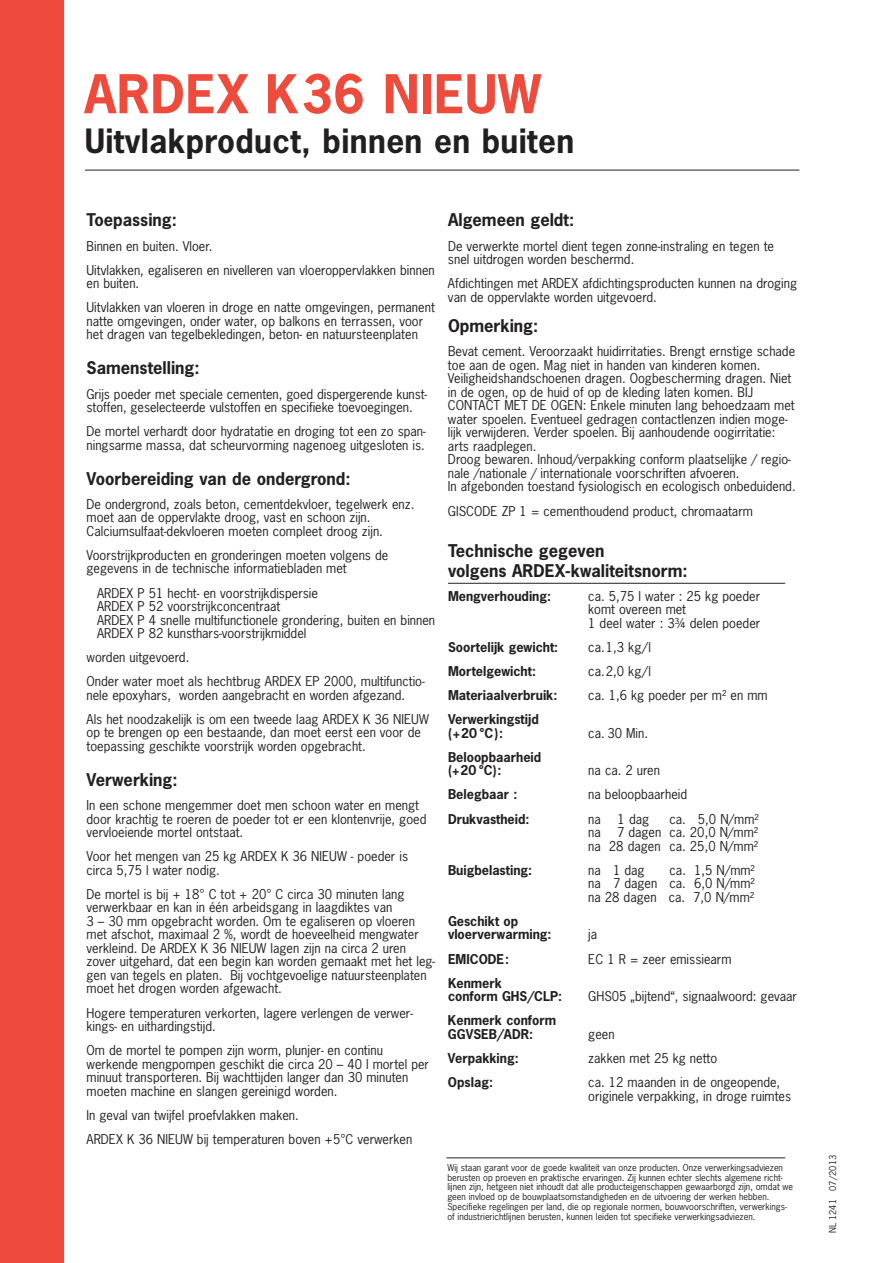
<style>
.page{position:relative;width:893px;height:1263px;background:#fff}
.page>*{position:absolute;margin:0;border:0;box-sizing:border-box;transform-origin:0 0}
.t1{font:700 50.25px "News Gothic";letter-spacing:.01em;color:#ef4b3d}
.t2{font:700 31.5px "News Gothic";letter-spacing:.01em;color:#231f20}
.t3{font:700 16.5px/19.5px "News Gothic";color:#231f20}
.t4{font:12.75px/13.5px "News Gothic";color:#231f20}
.t5{font:700 12.75px/13.5px "News Gothic";color:#231f20}
.t6{font:9px/9.8px "News Gothic";color:#231f20}
</style>
<div class="page">
<hr style="left:85px;top:170px;width:714px;height:1px;background:#231f20">
<hr style="left:448px;top:583px;width:337px;height:1px;background:#231f20">
<hr style="left:446px;top:1157px;width:339px;height:1px;background:#231f20">
<div style="left:0;top:0;width:64px;height:1263px;background:#ef4b3d"></div>
<h1 class="t1" style="left:84px;top:67px;width:458px">ARDEX K36 NIEUW</h1>
<h2 class="t2" style="left:85px;top:124px;width:491px">Uitvlakproduct, binnen en buiten</h2>
<p class="t3" style="left:87px;top:211px;width:92px">Toepassing:</p>
<p class="t4" style="left:87px;top:234px;width:350px;line-height:24.2px">Binnen en buiten. Vloer.<br>Uitvlakken, egaliseren en nivelleren van vloeroppervlakken binnen</p>
<p class="t4" style="left:87px;top:272px;width:350px;line-height:24.2px">en buiten.<br>Uitvlakken van vloeren in droge en natte omgevingen, permanent</p>
<p class="t4" style="left:87px;top:315px;width:338px">natte omgevingen, onder water, op balkons en terrassen, voor het dragen van tegelbekledingen, beton- en natuursteenplaten</p>
<p class="t3" style="left:87px;top:359px;width:115px">Samenstelling:</p>
<p class="t4" style="left:87px;top:387px;width:342px">Grijs poeder met speciale cementen, goed dispergerende kunst&shy;stoffen, geselecteerde vulstoffen en specifieke toevoegingen.</p>
<p class="t4" style="left:87px;top:425px;width:341px">De mortel verhardt door hydratatie en droging tot een zo span&shy;ningsarme massa, dat scheurvorming nagenoeg uitgesloten is.</p>
<p class="t3" style="left:87px;top:469px;width:266px">Voorbereiding van de ondergrond:</p>
<p class="t4" style="left:87px;top:498px;width:329px">De ondergrond, zoals beton, cementdekvloer, tegelwerk enz. moet aan de oppervlakte droog, vast en schoon zijn.<br>Calciumsulfaat-dekvloeren moeten compleet droog zijn.</p>
<p class="t4" style="left:87px;top:549px;width:303px">Voorstrijkproducten en gronderingen moeten volgens de gegevens in de technische informatiebladen met</p>
<p class="t4" style="left:97px;top:586px;width:340px">ARDEX P 51 hecht- en voorstrijkdispersie<br>ARDEX P 52 voorstrijkconcentraat<br>ARDEX P 4 snelle multifunctionele grondering, buiten en binnen ARDEX P 82 kunsthars-voorstrijkmiddel</p>
<p class="t4" style="left:87px;top:646px;width:340px;line-height:24.2px">worden uitgevoerd.<br>Onder water moet als hechtbrug ARDEX EP 2000, multifunctio-</p>
<p class="t4" style="left:87px;top:683px;width:344px;line-height:24.2px">nele epoxyhars, worden aangebracht en worden afgezand.<br>Als het noodzakelijk is om een tweede laag ARDEX K 36 NIEUW</p>
<p class="t4" style="left:87px;top:726px;width:336px">op te brengen op een bestaande, dan moet eerst een voor de toepassing geschikte voorstrijk worden opgebracht.</p>
<p class="t3" style="left:87px;top:770px;width:93px">Verwerking:</p>
<p class="t4" style="left:87px;top:799px;width:341px">In een schone mengemmer doet men schoon water en mengt door krachtig te roeren de poeder tot er een klontenvrije, goed vervloeiende mortel ontstaat.</p>
<p class="t4" style="left:87px;top:850px;width:323px">Voor het mengen van 25 kg ARDEX K 36 NIEUW - poeder is circa 5,75 l water nodig.</p>
<p class="t4" style="left:87px;top:888px;width:350px">De mortel is bij + 18° C tot + 20° C circa 30 minuten lang verwerkbaar en kan in één arbeidsgang in laagdiktes van<br>3 – 30 mm opgebracht worden. Om te egaliseren op vloeren met afschot, maximaal 2 %, wordt de hoeveelheid mengwater verkleind. De ARDEX K 36 NIEUW lagen zijn na circa 2 uren zover uitgehard, dat een begin kan worden gemaakt met het leg&shy;gen van tegels en platen. Bij vochtgevoelige natuursteenplaten moet het drogen worden afgewacht.</p>
<p class="t4" style="left:87px;top:1006px;width:328px">Hogere temperaturen verkorten, lagere verlengen de verwer&shy;kings- en uithardingstijd.</p>
<p class="t4" style="left:87px;top:1044px;width:344px">Om de mortel te pompen zijn worm, plunjer- en continu werkende mengpompen geschikt die circa 20 – 40 l mortel per minuut transporteren. Bij wachttijden langer dan 30 minuten moeten machine en slangen gereinigd worden.</p>
<p class="t4" style="left:87px;top:1103px;width:327px;line-height:24.2px">In geval van twijfel proefvlakken maken.<br>ARDEX K 36 NIEUW bij temperaturen boven +5°C verwerken</p>
<p class="t3" style="left:448px;top:211px;width:128px">Algemeen geldt:</p>
<p class="t4" style="left:448px;top:239px;width:328px">De verwerkte mortel dient tegen zonne-instraling en tegen te snel uitdrogen worden beschermd.</p>
<p class="t4" style="left:448px;top:277px;width:351px">Afdichtingen met ARDEX afdichtingsproducten kunnen na droging van de oppervlakte worden uitgevoerd.</p>
<p class="t3" style="left:448px;top:317px;width:92px">Opmerking:</p>
<p class="t4" style="left:448px;top:345px;width:349px">Bevat cement. Veroorzaakt huidirritaties. Brengt ernstige schade toe aan de ogen. Mag niet in handen van kinderen komen.<br>Veiligheidshandschoenen dragen. Oogbescherming dragen. Niet in de ogen, op de huid of op de kleding laten komen. BIJ CONTACT MET DE OGEN: Enkele minuten lang behoedzaam met water spoelen. Eventueel gedragen contactlenzen indien moge&shy;lijk verwijderen. Verder spoelen. Bij aanhoudende oogirritatie: arts raadplegen.<br>Droog bewaren. Inhoud/verpakking conform plaatselijke / regio&shy;nale /nationale / internationale voorschriften afvoeren.<br>In afgebonden toestand fysiologisch en ecologisch onbeduidend.</p>
<p class="t4" style="left:448px;top:504px;width:306px">GISCODE ZP 1 = cementhoudend product, chromaatarm</p>
<p class="t3" style="left:448px;top:542px;width:241px">Technische gegeven<br>volgens ARDEX-kwaliteitsnorm:</p>
<p class="t5" style="left:448px;top:589px;width:105px">Mengverhouding:</p>
<p class="t4" style="left:588px;top:589px;width:174px">ca. 5,75 l water : 25 kg poeder komt overeen met<br>1 deel water : 3¾ delen poeder</p>
<p class="t5" style="left:448px;top:641px;width:112px">Soortelijk gewicht:</p>
<p class="t4" style="left:588px;top:641px;width:64px">ca.1,3 kg/l</p>
<p class="t5" style="left:448px;top:665px;width:89px">Mortelgewicht:</p>
<p class="t4" style="left:588px;top:665px;width:64px">ca.2,0 kg/l</p>
<p class="t5" style="left:448px;top:689px;width:111px">Materiaalverbruik:</p>
<p class="t4" style="left:588px;top:689px;width:181px">ca. 1,6 kg poeder per m² en mm</p>
<p class="t5" style="left:448px;top:713px;width:92px">Verwerkingstijd (+20 °C):</p>
<p class="t4" style="left:588px;top:726px;width:61px">ca. 30 Min.</p>
<p class="t5" style="left:448px;top:751px;width:95px">Beloopbaarheid (+20 °C):</p>
<p class="t4" style="left:588px;top:764px;width:73px">na ca. 2 uren</p>
<p class="t5" style="left:448px;top:788px;width:71px">Belegbaar :</p>
<p class="t4" style="left:588px;top:788px;width:100px">na beloopbaarheid</p>
<p class="t5" style="left:448px;top:812px;width:83px">Drukvastheid:</p>
<p class="t4" style="left:588px;top:812px;width:14px">na</p>
<p class="t4" style="left:618px;top:812px;width:33px">1 dag</p>
<p class="t4" style="left:669px;top:812px;width:91px">ca. 5,0 N/mm²</p>
<p class="t4" style="left:588px;top:826px;width:14px">na</p>
<p class="t4" style="left:588px;top:826px;width:171px;text-align:right">7 dagen ca. 20,0 N/mm²<br>na 28 dagen ca. 25,0 N/mm²</p>
<p class="t4" style="left:588px;top:863px;width:168px;text-align:justify;text-indent:81px">ca. 1,5 N/mm² na 7 dagen ca. 6,0 N/mm² na 28 dagen ca. 7,0 N/mm²</p>
<p class="t5" style="left:448px;top:863px;width:86px">Buigbelasting:</p>
<p class="t4" style="left:588px;top:863px;width:58px">na 1 dag</p>
<p class="t5" style="left:448px;top:915px;width:105px">Geschikt op vloerverwarming:</p>
<p class="t4" style="left:588px;top:928px;width:10px">ja</p>
<p class="t5" style="left:448px;top:952px;width:62px">EMICODE:</p>
<p class="t4" style="left:588px;top:952px;width:145px">EC 1 R = zeer emissiearm</p>
<p class="t5" style="left:448px;top:976px;width:116px">Kenmerk<br>conform GHS/CLP:</p>
<p class="t4" style="left:588px;top:990px;width:210px">GHS05 „bijtend“, signaalwoord: gevaar</p>
<p class="t5" style="left:448px;top:1014px;width:110px">Kenmerk conform<br>GGVSEB/ADR:</p>
<p class="t4" style="left:588px;top:1027px;width:28px">geen</p>
<p class="t5" style="left:448px;top:1052px;width:72px">Verpakking:</p>
<p class="t4" style="left:588px;top:1052px;width:130px">zakken met 25 kg netto</p>
<p class="t5" style="left:448px;top:1076px;width:47px">Opslag:</p>
<p class="t4" style="left:588px;top:1076px;width:204px">ca. 12 maanden in de ongeopende, originele verpakking, in droge ruimtes</p>
<p class="t6" style="left:447px;top:1163px;width:347px">Wij staan garant voor de goede kwaliteit van onze producten. Onze verwerkingsadviezen berusten op proeven en praktische ervaringen. Zij kunnen echter slechts algemene richt&shy;lijnen zijn, hetgeen niet inhoudt dat alle producteigenschappen gewaarborgd zijn, omdat we geen invloed op de bouwplaatsomstandigheden en de uitvoering der werken hebben.<br>Specifieke regelingen per land, die op regionale normen, bouwvoorschriften, verwerkings&shy;of industrierichtlijnen berusten, kunnen leiden tot specifieke verwerkingsadviezen.</p>
<p class="t6" style="left:828px;top:1233px;width:80px;rotate:-90deg">NL 1241 07/2013</p>
</div>
